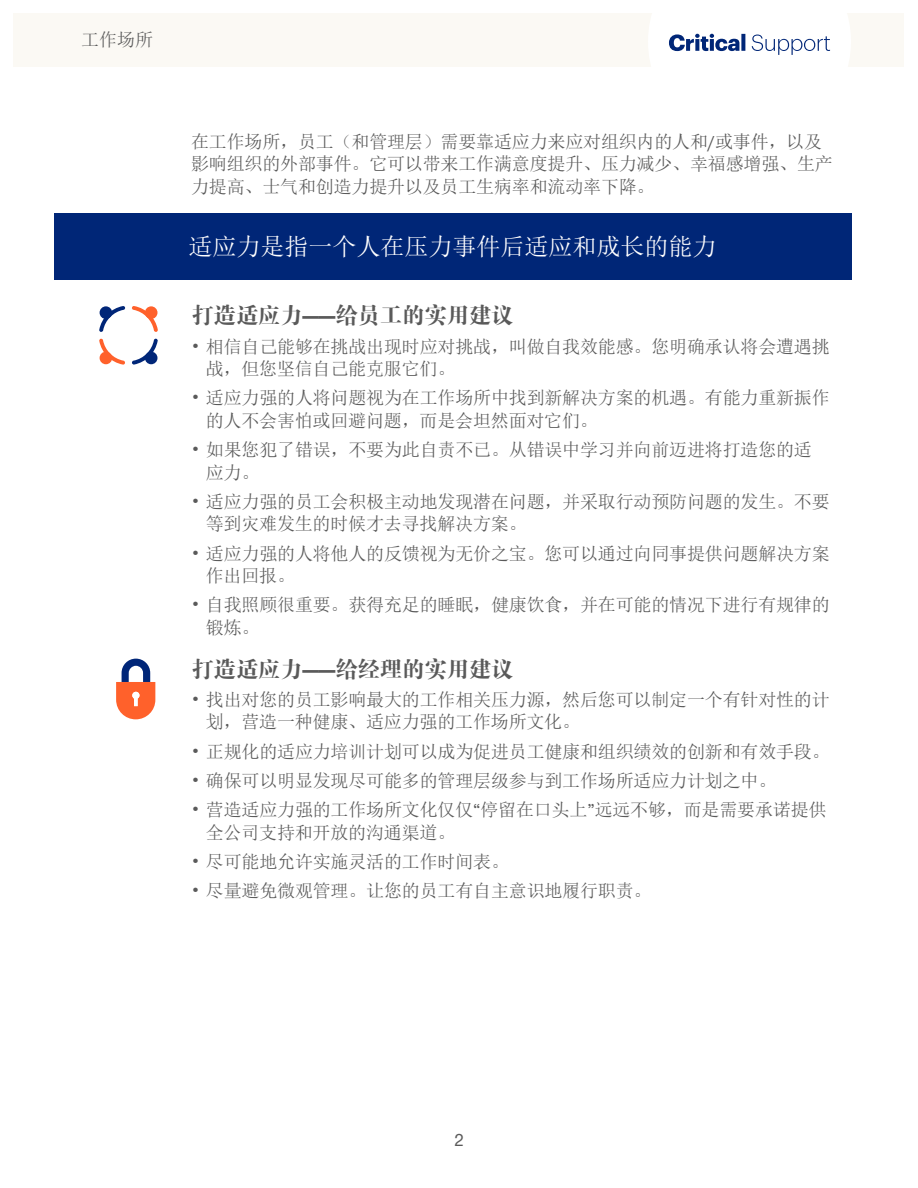
<style>
.page{position:relative;width:918px;height:1188px;background:#fff}
.page>*{position:absolute;margin:0;border:0;box-sizing:border-box;transform-origin:0 0}
.Headline-subhead{font:24px "Sim Sun";color:#fff}
.Section_Subhead{font:22.5px "FZDBSJW GB1 0";letter-spacing:-.01em;color:#5a5a5a}
.Body{font:18px/22.5px "Sim Sun";letter-spacing:-.01em;color:#5a5a5a}
.t1{font:18px "UHC Sans";color:#5a5a5a}
.s1{font-family:"UHC Sans"}
.s2{font-family:"UHC Sans";font-weight:700}
</style>
<div class="page">
<div style="left:54px;top:213px;width:797px;height:67px;background:#002677"></div>
<div style="left:14px;top:14px;width:890px;height:54px;background:#fbf9f4"></div>
<svg style="left:648px;top:13px;width:203px;height:55px"></svg>
<svg style="left:132px;top:306px;width:26px;height:26px"></svg>
<svg style="left:99px;top:306px;width:26px;height:26px"></svg>
<svg style="left:132px;top:338px;width:26px;height:27px"></svg>
<svg style="left:99px;top:339px;width:26px;height:26px"></svg>
<div style="left:100px;top:306px;width:12px;height:13px;background:#002678;border-radius:50%"></div>
<div style="left:145px;top:306px;width:12px;height:13px;background:#ff612b;border-radius:50%"></div>
<div style="left:100px;top:352px;width:12px;height:12px;background:#ff612b;border-radius:50%"></div>
<div style="left:145px;top:352px;width:12px;height:12px;background:#002678;border-radius:50%"></div>
<svg style="left:116px;top:659px;width:39px;height:60px"></svg>
<p class="Body" style="left:81px;top:29px;width:73px">工作场所</p>
<p class="Body" style="left:191px;top:130px;width:643px">在工作场所，员工（和管理层）需要靠适应力来应对组织内的人和<span class="s1">/</span>或事件，以及影响组织的外部事件。它可以带来工作满意度提升、压力减少、幸福感增强、生产力提高、士气和创造力提升以及员工生病率和流动率下降。</p>
<p class="Headline-subhead" style="left:189px;top:234px;width:529px">适应力是指一个人在压力事件后适应和成长的能力</p>
<p class="Section_Subhead" style="left:191px;top:304px;width:324px">打造适应力<span class="s2">——</span>给员工的实用建议</p>
<p class="Body" style="left:206px;top:335px;width:626px;text-indent:-15px">• 相信自己能够在挑战出现时应对挑战，叫做自我效能感。您明确承认将会遭遇挑战，但您坚信自己能克服它们。</p>
<p class="Body" style="left:206px;top:387px;width:626px;text-indent:-15px">• 适应力强的人将问题视为在工作场所中找到新解决方案的机遇。有能力重新振作的人不会害怕或回避问题，而是会坦然面对它们。</p>
<p class="Body" style="left:206px;top:438px;width:608px;text-indent:-15px">• 如果您犯了错误，不要为此自责不已。从错误中学习并向前迈进将打造您的适应力。</p>
<p class="Body" style="left:206px;top:490px;width:626px;text-indent:-15px">• 适应力强的员工会积极主动地发现潜在问题，并采取行动预防问题的发生。不要等到灾难发生的时候才去寻找解决方案。</p>
<p class="Body" style="left:206px;top:542px;width:626px;text-indent:-15px">• 适应力强的人将他人的反馈视为无价之宝。您可以通过向同事提供问题解决方案作出回报。</p>
<p class="Body" style="left:206px;top:594px;width:626px;text-indent:-15px">• 自我照顾很重要。获得充足的睡眠，健康饮食，并在可能的情况下进行有规律的锻炼。</p>
<p class="Section_Subhead" style="left:191px;top:657px;width:324px">打造适应力<span class="s2">——</span>给经理的实用建议</p>
<p class="Body" style="left:206px;top:688px;width:626px;text-indent:-15px">• 找出对您的员工影响最大的工作相关压力源，然后您可以制定一个有针对性的计划，营造一种健康、适应力强的工作场所文化。</p>
<p class="Body" style="left:191px;top:740px;width:640px">• 正规化的适应力培训计划可以成为促进员工健康和组织绩效的创新和有效手段。</p>
<p class="Body" style="left:191px;top:769px;width:587px">• 确保可以明显发现尽可能多的管理层级参与到工作场所适应力计划之中。</p>
<p class="Body" style="left:206px;top:798px;width:622px;text-indent:-15px">• 营造适应力强的工作场所文化仅仅<span class="s1">“</span>停留在口头上<span class="s1">”</span>远远不够，而是需要承诺提供全公司支持和开放的沟通渠道。</p>
<p class="Body" style="left:191px;top:850px;width:319px">• 尽可能地允许实施灵活的工作时间表。</p>
<p class="Body" style="left:191px;top:879px;width:462px">• 尽量避免微观管理。让您的员工有自主意识地履行职责。</p>
<p class="t1" style="left:454px;top:1128px;width:11px">2</p>
</div>
